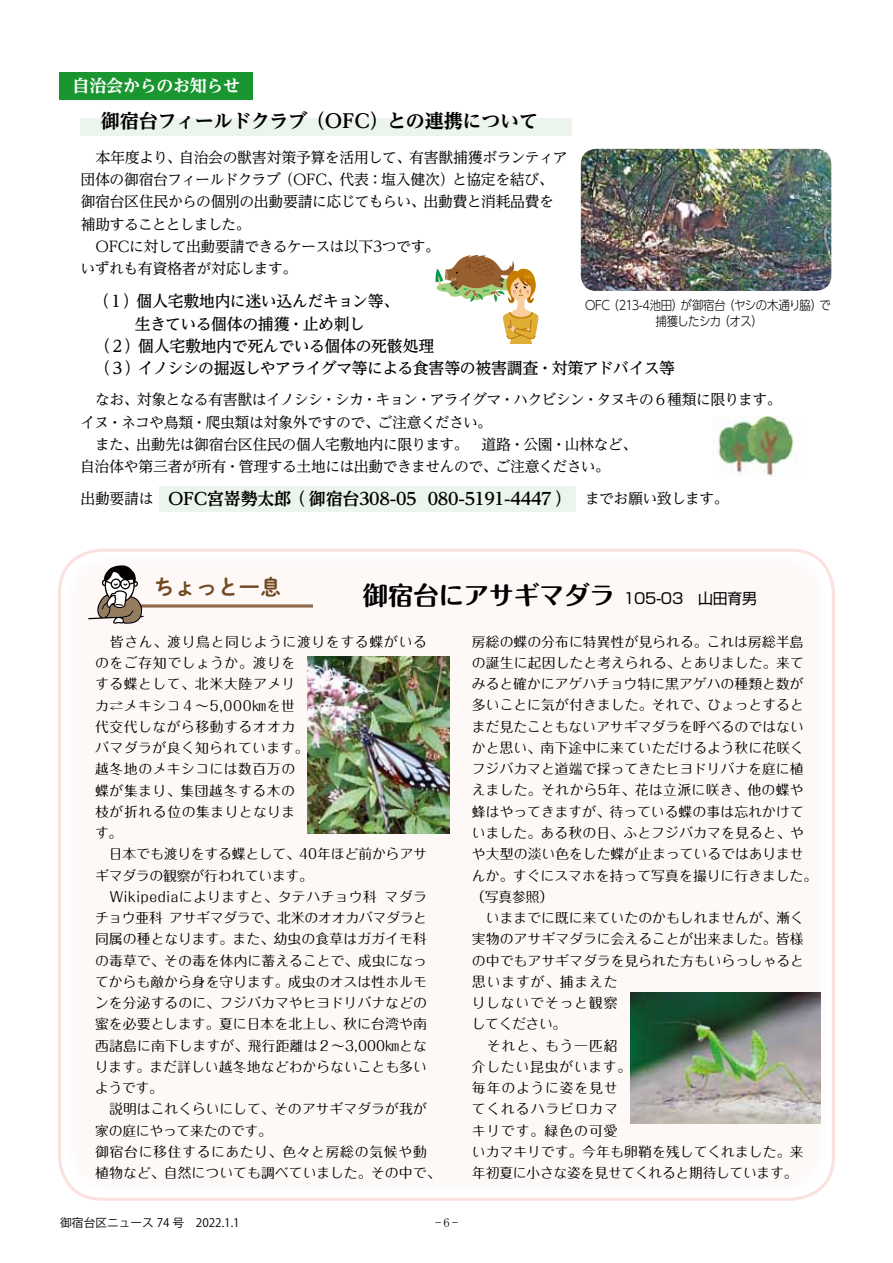
<style>
.page{position:relative;width:893px;height:1263px;background:#fff}
.page>*{position:absolute;margin:0;border:0;box-sizing:border-box;transform-origin:0 0}
.t1{font:700 25.5px "Maru Fo Pro";letter-spacing:-.015em;color:#000}
.t2{font:21.3px "P Shuei NM Go Std B";color:#714a23}
.t3{font:700 expanded 19.2px "UD Reimin Pro";letter-spacing:-.02em;color:#000}
.t4{font:700 16.95px "UD Reimin Pro";letter-spacing:-.015em;color:#000}
.t5{font:700 expanded 16.95px "UD Reimin Pro";letter-spacing:-.015em;color:#fff}
.t6{font:500 15.9px "UD Reimin Pro";letter-spacing:-.025em;color:#000}
.t7{font:14.85px/22.4px "UD Reimin Pro";letter-spacing:-.035em;color:#000}
.t8{font:14.85px "Shin Go Pro";letter-spacing:-.01em;color:#000}
.t9{font:13.8px/21.3px "Maru Fo Pro";letter-spacing:.005em;color:#000}
.t10{font:300 12.75px/15.9px "UD Shin Go Pro";letter-spacing:-.045em;color:#000;text-align:center;scale:.9 1}
.t11{font:12.75px "MS Mincho";color:#000}
.t12{font:11.7px "Koz Go Pro";color:#000}
.s1{font-weight:400;font-size:14.85px}
</style>
<div class="page">
<div style="left:68px;top:555px;width:757px;height:637px;background:#fef8f7;border-radius:43px"></div>
<div style="left:58px;top:549px;width:777px;height:652px;border:3px solid #ec6d65;border-radius:43px"></div>
<div style="left:159px;top:486px;width:417px;height:25px;background:#ebf5ec"></div>
<div style="left:81px;top:119px;width:491px;height:17px;background:#ebf5ec"></div>
<img style="left:308px;top:657px;width:142px;height:176px">
<img style="left:630px;top:993px;width:191px;height:131px">
<div style="left:60px;top:72px;width:193px;height:28px;background:#1a9630"></div>
<img style="left:581px;top:149px;width:250px;height:142px">
<svg style="left:144px;top:604px;width:169px;height:4px"></svg>
<svg style="left:88px;top:565px;width:56px;height:59px"></svg>
<svg style="left:435px;top:255px;width:104px;height:89px"></svg>
<img style="left:717px;top:417px;width:80px;height:60px">
<p class="t5" style="left:73px;top:71px;width:169px">自治会からのお知らせ</p>
<h3 class="t3" style="left:101px;top:105px;width:439px">御宿台フィールドクラブ（OFC）との連携について</h3>
<p class="t7" style="left:80px;top:146px;width:489px">　本年度より、自治会の獣害対策予算を活用して、有害獣捕獲ボランティア団体の御宿台フィールドクラブ（OFC、代表：塩入健次）と協定を結び、御宿台区住民からの個別の出動要請に応じてもらい、出動費と消耗品費を補助することとしました。<br>　OFCに対して出動要請できるケースは以下3つです。<br>いずれも有資格者が対応します。</p>
<p class="t6" style="left:94px;top:288px;width:307px">（１）個人宅敷地内に迷い込んだキョン等、</p>
<p class="t6" style="left:135px;top:311px;width:232px">生きている個体の捕獲・止め刺し</p>
<p class="t6" style="left:81px;top:333px;width:355px">　（２）個人宅敷地内で死んでいる個体の死骸処理</p>
<p class="t6" style="left:95px;top:355px;width:582px">（３）イノシシの掘返しやアライグマ等による食害等の被害調査・対策アドバイス等</p>
<p class="t7" style="left:80px;top:388px;width:703px">　なお、対象となる有害獣はイノシシ・シカ・キョン・アライグマ・ハクビシン・タヌキの６種類に限ります。イヌ・ネコや鳥類・爬虫類は対象外ですので、ご注意ください。<br>　また、出動先は御宿台区住民の個人宅敷地内に限ります。　道路・公園・山林など、<br>自治体や第三者が所有・管理する土地には出動できませんので、ご注意ください。</p>
<p class="t4" style="left:80px;top:485px;width:650px"><span class="s1">出動要請は　</span>OFC宮嵜勢太郎（御宿台308-05 080-5191-4447 ） <span class="s1">までお願い致します。</span></p>
<p class="t10" style="left:585px;top:297px;width:275px">OFC（213-4池田）が御宿台（ヤシの木通り脇）で捕獲したシカ（オス）</p>
<h2 class="t2" style="left:154px;top:571px;width:129px">ちょっと一息</h2>
<h1 class="t1" style="left:363px;top:575px;width:254px">御宿台にアサギマダラ</h1>
<p class="t8" style="left:623px;top:586px;width:135px">105-03　山田育男</p>
<p class="t9" style="left:95px;top:629px;width:347px">　皆さん、渡り鳥と同じように渡りをする蝶がいるのをご存知でしょうか。渡りを<br>する蝶として、北米大陸アメリ<br>カ⇄メキシコ４～5,000㎞を世<br>代交代しながら移動するオオカ<br>バマダラが良く知られています。<br>越冬地のメキシコには数百万の<br>蝶が集まり、集団越冬する木の<br>枝が折れる位の集まりとなりま<br>す。<br>　日本でも渡りをする蝶として、40年ほど前からアサギマダラの観察が行われています。<br>　Wikipediaによりますと、タテハチョウ科 マダラチョウ亜科 アサギマダラで、北米のオオカバマダラと同属の種となります。また、幼虫の食草はガガイモ科の毒草で、その毒を体内に蓄えることで、成虫になってからも敵から身を守ります。成虫のオスは性ホルモンを分泌するのに、フジバカマやヒヨドリバナなどの蜜を必要とします。夏に日本を北上し、秋に台湾や南西諸島に南下しますが、飛行距離は２～3,000㎞となります。まだ詳しい越冬地などわからないことも多いようです。<br>　説明はこれくらいにして、そのアサギマダラが我が家の庭にやって来たのです。<br>御宿台に移住するにあたり、色々と房総の気候や動植物など、自然についても調べていました。その中で、</p>
<p class="t9" style="left:471px;top:629px;width:348px">房総の蝶の分布に特異性が見られる。これは房総半島の誕生に起因したと考えられる、とありました。来てみると確かにアゲハチョウ特に黒アゲハの種類と数が多いことに気が付きました。それで、ひょっとするとまだ見たこともないアサギマダラを呼べるのではないかと思い、南下途中に来ていただけるよう秋に花咲くフジバカマと道端で採ってきたヒヨドリバナを庭に植えました。それから5年、花は立派に咲き、他の蝶や蜂はやってきますが、待っている蝶の事は忘れかけていました。ある秋の日、ふとフジバカマを見ると、やや大型の淡い色をした蝶が止まっているではありませんか。すぐにスマホを持って写真を撮りに行きました。（写真参照）<br>　いままでに既に来ていたのかもしれませんが、漸く実物のアサギマダラに会えることが出来ました。皆様の中でもアサギマダラを見られた方もいらっしゃると思いますが、捕まえた<br>りしないでそっと観察<br>してください。<br>　それと、もう一匹紹<br>介したい昆虫がいます。<br>毎年のように姿を見せ<br>てくれるハラビロカマ<br>キリです。緑色の可愛<br>いカマキリです。今年も卵鞘を残してくれました。来年初夏に小さな姿を見せてくれると期待しています。</p>
<p class="t12" style="left:60px;top:1215px;width:181px">御宿台区ニュース 74 号　2022.1.1</p>
<p class="t11" style="left:435px;top:1216px;width:24px">-6-</p>
</div>
